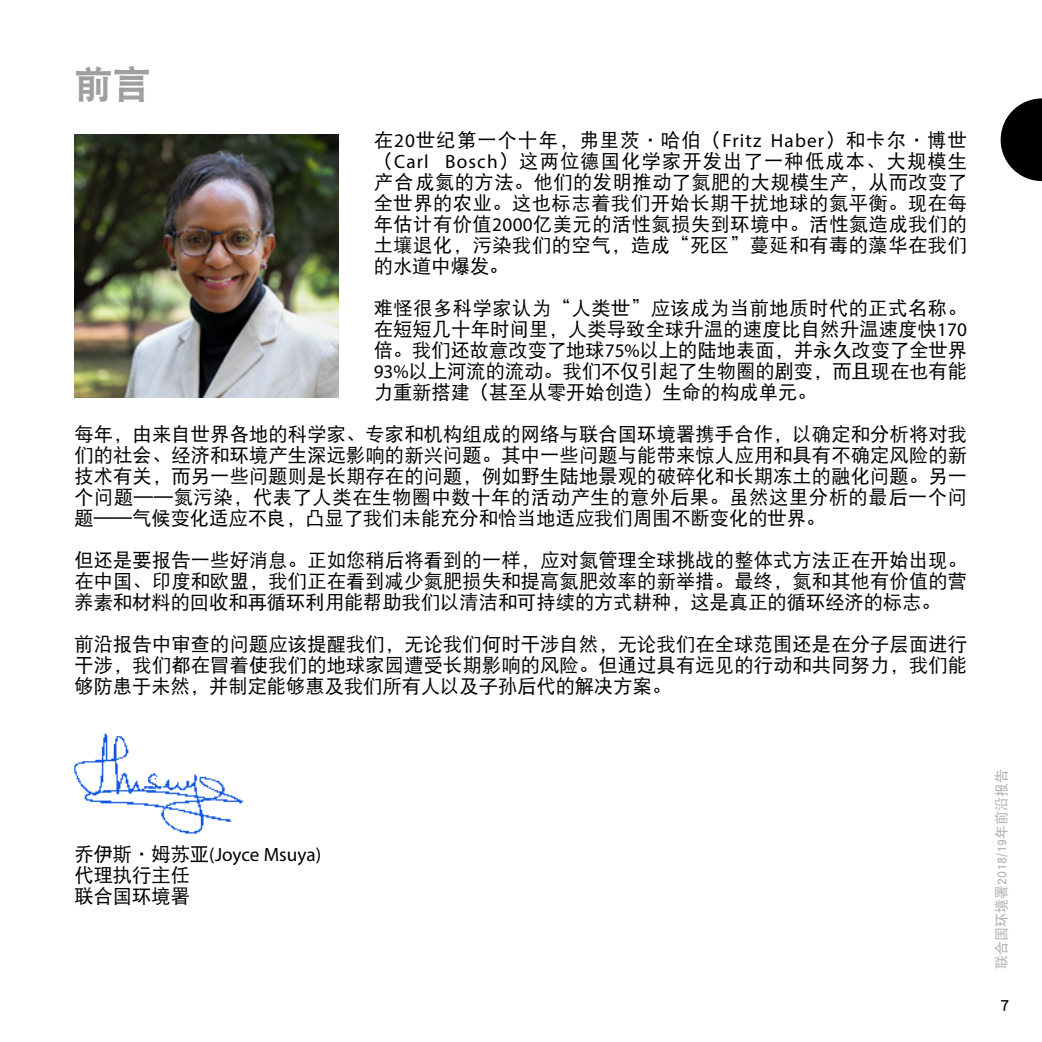
<style>
.page{position:relative;width:1042px;height:1042px;background:#fff}
.page>*{position:absolute;margin:0;border:0;box-sizing:border-box;transform-origin:0 0}
.t1{font:38.5px "DFP Hei W9";color:#9f9f9f}
.t2{font:19.25px/21px "DFP Hei W5";color:#000;text-align:justify}
.t3{font:19.25px "Myriad Pro";color:#000}
.t4{font:17.5px "DFP Hei W5";color:#000}
.t5{font:14px "DFP Hei W5";color:#b3b2b2}
.s1{font-family:"Myriad Pro"}
.s2{font-family:"DFP Hei W5"}
</style>
<div class="page">
<svg style="left:1000px;top:98px;width:42px;height:83px"></svg>
<img style="left:74px;top:733px;width:170px;height:101px">
<img style="left:74px;top:134px;width:264px;height:263px">
<h1 class="t1" style="left:74px;top:64px;width:78px">前言</h1>
<p class="t2" style="left:374px;top:129px;width:595px">在<span class="s1">20</span>世纪第一个十年，弗里茨·哈伯（<span class="s1">Fritz Haber</span>）和卡尔·博世（<span class="s1">Carl Bosch</span>）这两位德国化学家开发出了一种低成本、大规模生产合成氮的方法。他们的发明推动了氮肥的大规模生产，从而改变了全世界的农业。这也标志着我们开始长期干扰地球的氮平衡。现在每年估计有价值<span class="s1">2000</span>亿美元的活性氮损失到环境中。活性氮造成我们的土壤退化，污染我们的空气，造成“死区”蔓延和有毒的藻华在我们的水道中爆发。</p>
<p class="t2" style="left:374px;top:297px;width:595px">难怪很多科学家认为“人类世”应该成为当前地质时代的正式名称。在短短几十年时间里，人类导致全球升温的速度比自然升温速度快<span class="s1">170</span>倍。我们还故意改变了地球<span class="s1">75%</span>以上的陆地表面，并永久改变了全世界<span class="s1">93%</span>以上河流的流动。我们不仅引起了生物圈的剧变，而且现在也有能力重新搭建（甚至从零开始创造）生命的构成单元。</p>
<p class="t2" style="left:74px;top:423px;width:894px">每年，由来自世界各地的科学家、专家和机构组成的网络与联合国环境署携手合作，以确定和分析将对我们的社会、经济和环境产生深远影响的新兴问题。其中一些问题与能带来惊人应用和具有不确定风险的新技术有关，而另一些问题则是长期存在的问题，例如野生陆地景观的破碎化和长期冻土的融化问题。另一个问题——氮污染，代表了人类在生物圈中数十年的活动产生的意外后果。虽然这里分析的最后一个问题——气候变化适应不良，凸显了我们未能充分和恰当地适应我们周围不断变化的世界。</p>
<p class="t2" style="left:74px;top:549px;width:894px">但还是要报告一些好消息。正如您稍后将看到的一样，应对氮管理全球挑战的整体式方法正在开始出现。在中国、印度和欧盟，我们正在看到减少氮肥损失和提高氮肥效率的新举措。最终，氮和其他有价值的营养素和材料的回收和再循环利用能帮助我们以清洁和可持续的方式耕种，这是真正的循环经济的标志。</p>
<p class="t2" style="left:74px;top:633px;width:894px">前沿报告中审查的问题应该提醒我们，无论我们何时干涉自然，无论我们在全球范围还是在分子层面进行干涉，我们都在冒着使我们的地球家园遭受长期影响的风险。但通过具有远见的行动和共同努力，我们能够防患于未然，并制定能够惠及我们所有人以及子孙后代的解决方案。</p>
<p class="t3" style="left:74px;top:843px;width:248px"><span class="s2">乔伊斯·姆苏亚</span>(Joyce Msuya)</p>
<p class="t2" style="left:74px;top:864px;width:117px">代理执行主任联合国环境署</p>
<p class="t5" style="left:994px;top:969px;width:201px;rotate:-90deg">联合国环境署2018/19年前沿报告</p>
<p class="t4" style="left:1000px;top:995px;width:10px">7</p>
</div>
